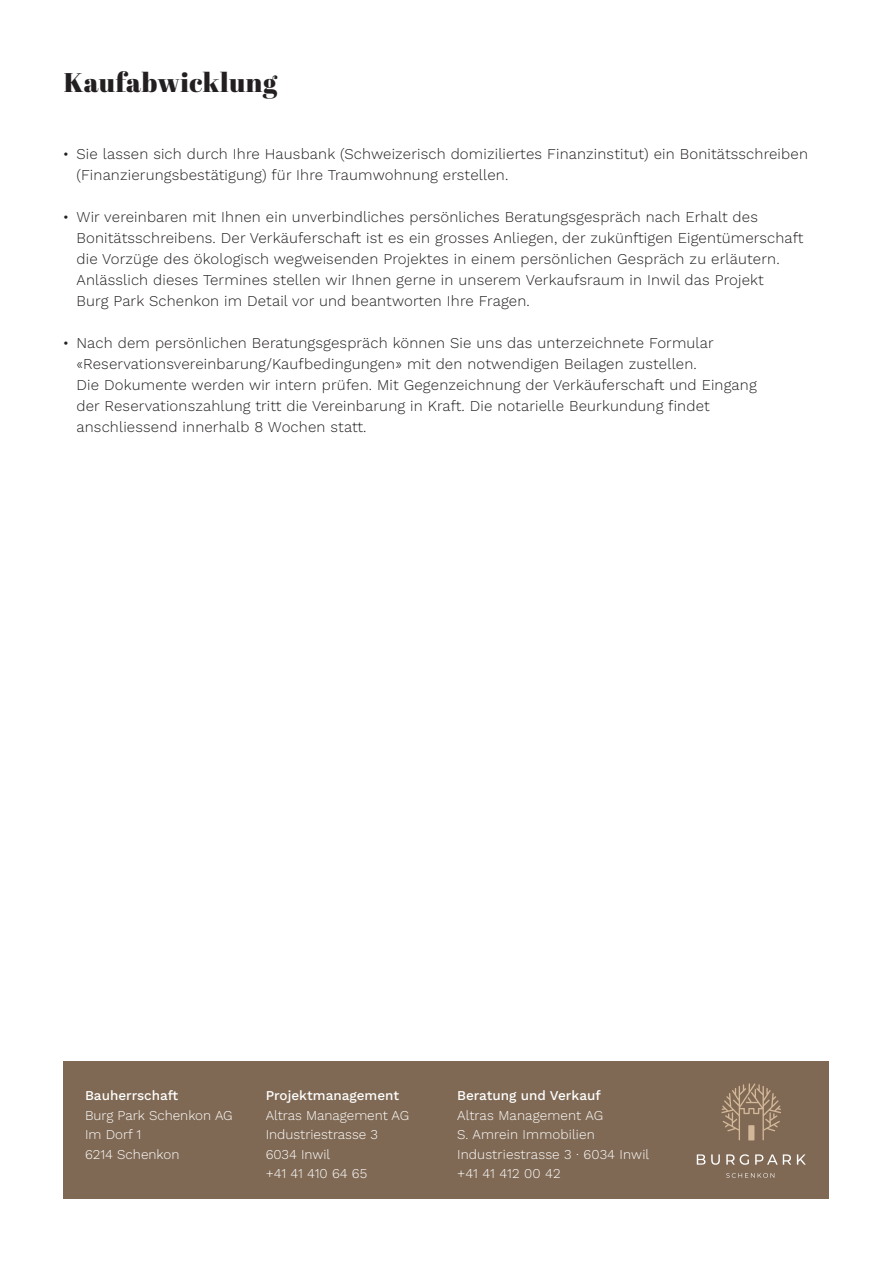
<style>
.page{position:relative;width:893px;height:1263px;background:#fff}
.page>*{position:absolute;margin:0;border:0;box-sizing:border-box;transform-origin:0 0}
.t1{font:27px "Abril Fatface";letter-spacing:.02em;color:#231f20}
.t2{font:300 15px/21px "Work Sans";letter-spacing:.01em;color:#231f20}
.t3{font:300 13.5px/19.5px "Work Sans";color:#fff}
.t4{font:500 13.5px "Work Sans";color:#fff}
.s1{font-family:"N Haas Grotesk DS Pro 45 Lt";font-weight:400}
</style>
<div class="page">
<div style="left:64px;top:1062px;width:765px;height:137px;background:#7f6954"></div>
<svg style="left:697px;top:1154px;width:8px;height:11px"></svg>
<svg style="left:711px;top:1154px;width:9px;height:11px"></svg>
<svg style="left:726px;top:1154px;width:23px;height:11px"></svg>
<svg style="left:755px;top:1154px;width:36px;height:11px"></svg>
<svg style="left:797px;top:1154px;width:9px;height:11px"></svg>
<svg style="left:726px;top:1173px;width:48px;height:5px"></svg>
<svg style="left:721px;top:1083px;width:60px;height:57px"></svg>
<div style="left:748px;top:1125px;width:6px;height:15px;background:#d2b798"></div>
<h1 class="t1" style="left:64px;top:64px;width:215px">Kaufabwicklung</h1>
<p class="t2" style="left:77px;top:143px;width:733px;text-indent:-13px"><span class="s1">•</span> Sie lassen sich durch Ihre Hausbank (Schweizerisch domiziliertes Finanzinstitut) ein Bonitätsschreiben (Finanzierungsbestätigung) für Ihre Traumwohnung erstellen.</p>
<p class="t2" style="left:77px;top:206px;width:728px;text-indent:-13px"><span class="s1">•</span> Wir vereinbaren mit Ihnen ein unverbindliches persönliches Beratungsgespräch nach Erhalt des Bonitätsschreibens. Der Verkäuferschaft ist es ein grosses Anliegen, der zukünftigen Eigentümerschaft die Vorzüge des ökologisch wegweisenden Projektes in einem persönlichen Gespräch zu erläutern.<br>Anlässlich dieses Termines stellen wir Ihnen gerne in unserem Verkaufsraum in Inwil das Projekt<br>Burg Park Schenkon im Detail vor und beantworten Ihre Fragen.</p>
<p class="t2" style="left:77px;top:332px;width:682px;text-indent:-13px"><span class="s1">•</span> Nach dem persönlichen Beratungsgespräch können Sie uns das unterzeichnete Formular «Reservationsvereinbarung/Kaufbedingungen» mit den notwendigen Beilagen zustellen.<br>Die Dokumente werden wir intern prüfen. Mit Gegenzeichnung der Verkäuferschaft und Eingang der Reservationszahlung tritt die Vereinbarung in Kraft. Die notarielle Beurkundung findet anschliessend innerhalb 8 Wochen statt.</p>
<p class="t4" style="left:85px;top:1085px;width:95px">Bauherrschaft</p>
<p class="t3" style="left:85px;top:1105px;width:149px">Burg Park Schenkon AG<br>Im Dorf 1<br>6214 Schenkon</p>
<p class="t4" style="left:266px;top:1085px;width:135px">Projektmanagement</p>
<p class="t3" style="left:266px;top:1105px;width:145px">Altras Management AG<br>Industriestrasse 3<br>6034 Inwil<br>+41 41 410 64 65</p>
<p class="t4" style="left:457px;top:1085px;width:145px">Beratung und Verkauf</p>
<p class="t3" style="left:457px;top:1105px;width:194px">Altras Management AG<br>S. Amrein Immobilien<br>Industriestrasse 3 · 6034 Inwil +41 41 412 00 42</p>
</div>
